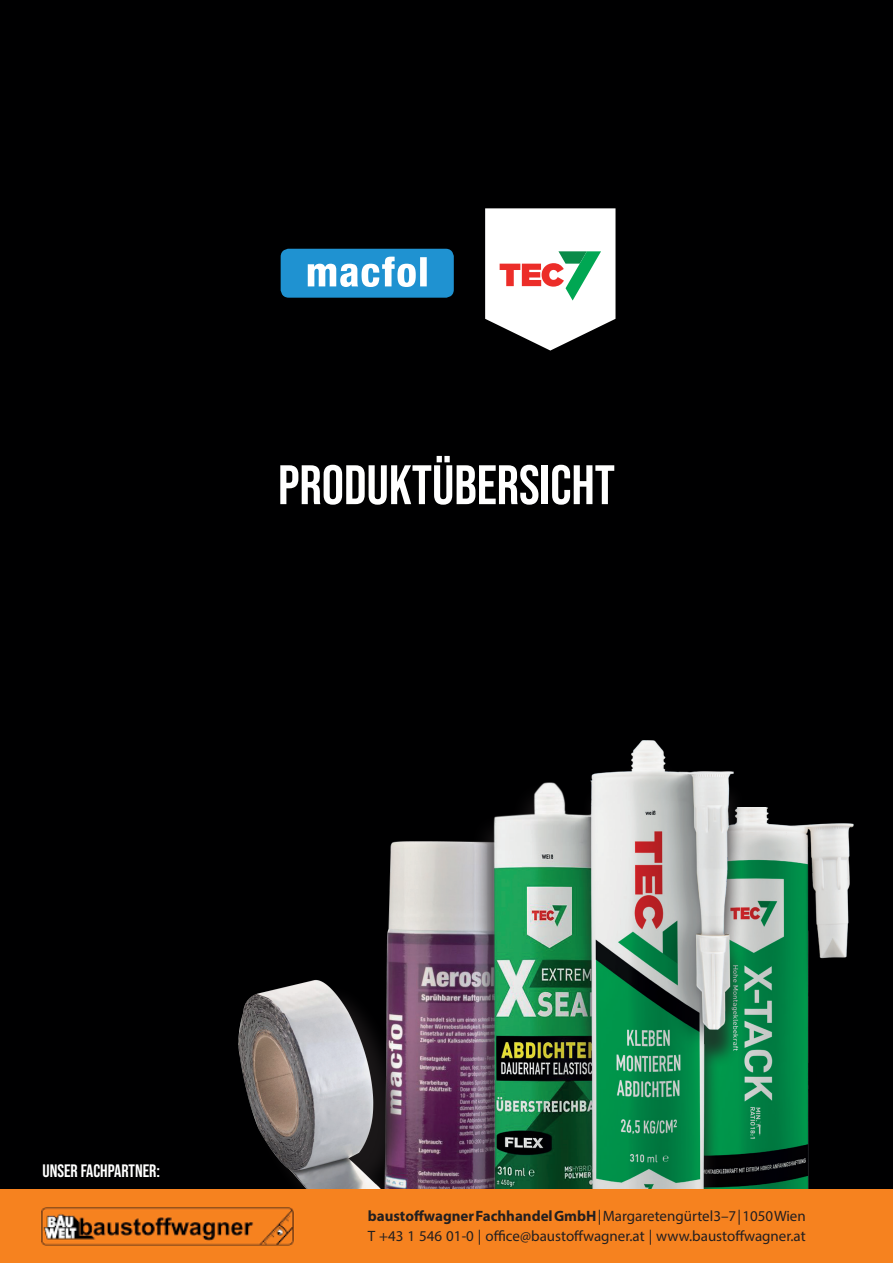
<style>
.page{position:relative;width:893px;height:1263px;background:#fff}
.page>*{position:absolute;margin:0;border:0;box-sizing:border-box;transform-origin:0 0}
.t1{font:700 55.5px "Bebas Neue Pro";color:#fff}
.t2{font:700 18px "Bebas Neue Pro";color:#fff}
.t3{font:15px "Myriad Pro";color:#231f20}
.s1{font-weight:700}
</style>
<div class="page">
<div style="left:0;top:0;width:893px;height:1192px;background:#000001"></div>
<div style="left:281px;top:249px;width:173px;height:49px;background:#1f92d1;border-radius:8px"></div>
<svg style="left:308px;top:257px;width:119px;height:30px"></svg>
<img style="left:768px;top:812px;width:100px;height:378px">
<img style="left:386px;top:841px;width:19px;height:119px">
<img style="left:405px;top:787px;width:134px;height:173px">
<img style="left:539px;top:740px;width:226px;height:450px">
<img style="left:152px;top:960px;width:399px;height:230px">
<svg style="left:485px;top:208px;width:130px;height:143px;background:#d4d2ce"></svg>
<div style="left:0;top:1190px;width:893px;height:73px;background:#f6821f"></div>
<img style="left:41px;top:1207px;width:253px;height:39px">
<p class="t1" style="left:278px;top:453px;width:338px">PRODUKTÜBERSICHT</p>
<p class="t2" style="left:43px;top:1160px;width:119px">UNSER FACHPARTNER:</p>
<p class="t3" style="left:368px;top:1207px;width:439px"><span class="s1">baustoffwagner Fachhandel GmbH</span> | Margaretengürtel3–7 | 1050 Wien</p>
<p class="t3" style="left:368px;top:1226px;width:439px">T +43 1 546 01-0 | office@baustoffwagner.at | www.baustoffwagner.at</p>
</div>
